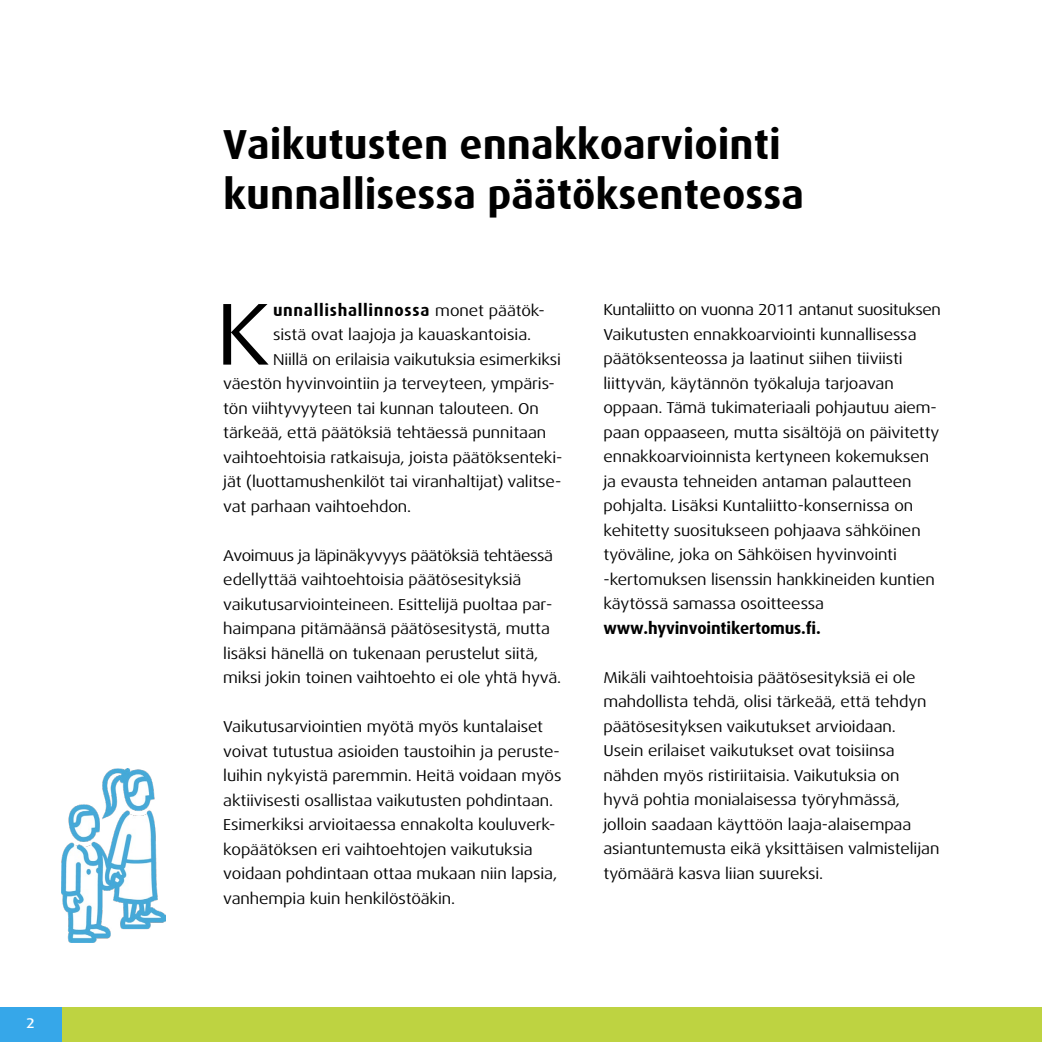
<style>
.page{position:relative;width:1042px;height:1042px;background:#fff}
.page>*{position:absolute;margin:0;border:0;box-sizing:border-box;transform-origin:0 0}
.t1{font:expanded 88.02px "Dax OT";color:#000}
.t2{font:700 42px/50.4px "Dax";color:#000}
.t3{font:700 16.8px "Dax";letter-spacing:.04em;color:#000}
.t4{font:700 16.8px "Dax";letter-spacing:-.01em;color:#000}
.t5{font:expanded 15.75px/24.5px "Dax OT";letter-spacing:-.005em;color:#000}
.t6{font:500 expanded 14px "Dax OT";color:#fff}
.s1{font-family:"Dax OT";font-weight:400;font-stretch:expanded;font-size:15.75px}
</style>
<div class="page">
<div style="left:61px;top:1007px;width:981px;height:35px;background:#bed341"></div>
<div style="left:0;top:1007px;width:61px;height:35px;background:#36a7e9"></div>
<img style="left:61px;top:769px;width:104px;height:174px">
<p class="t6" style="left:26px;top:1014px;width:10px">2</p>
<h2 class="t2" style="left:223px;top:119px;width:582px">Vaikutusten ennakkoarviointi kunnallisessa päätöksenteossa</h2>
<h1 class="t1" style="left:216px;top:278px;width:55px">K</h1>
<p class="t3" style="left:273px;top:300px;width:273px">unnallishallinnossa <span class="s1">monet päätök-</span></p>
<p class="t5" style="left:273px;top:322px;width:260px">sistä ovat laajoja ja kauaskantoisia.</p>
<p class="t5" style="left:273px;top:347px;width:289px">Niillä on erilaisia vaikutuksia esimerkiksi</p>
<p class="t5" style="left:223px;top:371px;width:333px">väestön hyvinvointiin ja terveyteen, ympäris-</p>
<p class="t5" style="left:223px;top:396px;width:317px">tön viihtyvyyteen tai kunnan talouteen. On</p>
<p class="t5" style="left:223px;top:421px;width:324px">tärkeää, että päätöksiä tehtäessä punnitaan</p>
<p class="t5" style="left:223px;top:445px;width:341px">vaihtoehtoisia ratkaisuja, joista päätöksenteki-</p>
<p class="t5" style="left:223px;top:470px;width:340px">jät (luottamushenkilöt tai viranhaltijat) valitse-</p>
<p class="t5" style="left:223px;top:494px;width:189px">vat parhaan vaihtoehdon.</p>
<p class="t5" style="left:223px;top:543px;width:339px">Avoimuus ja läpinäkyvyys päätöksiä tehtäessä edellyttää vaihtoehtoisia päätösesityksiä vaikutusarviointeineen. Esittelijä puoltaa par&shy;haimpana pitämäänsä päätösesitystä, mutta lisäksi hänellä on tukenaan perustelut siitä, miksi jokin toinen vaihtoehto ei ole yhtä hyvä.</p>
<p class="t5" style="left:223px;top:715px;width:340px">Vaikutusarviointien myötä myös kuntalaiset voivat tutustua asioiden taustoihin ja peruste&shy;luihin nykyistä paremmin. Heitä voidaan myös aktiivisesti osallistaa vaikutusten pohdintaan.<br>Esimerkiksi arvioitaessa ennakolta kouluverk&shy;kopäätöksen eri vaihtoehtojen vaikutuksia voidaan pohdintaan ottaa mukaan niin lapsia, vanhempia kuin henkilöstöäkin.</p>
<p class="t5" style="left:603px;top:298px;width:339px">Kuntaliitto on vuonna 2011 antanut suosituksen Vaikutusten ennakkoarviointi kunnallisessa päätöksenteossa ja laatinut siihen tiiviisti liittyvän, käytännön työkaluja tarjoavan oppaan. Tämä tukimateriaali pohjautuu aiem&shy;paan oppaaseen, mutta sisältöjä on päivitetty ennakkoarvioinnista kertyneen kokemuksen ja evausta tehneiden antaman palautteen pohjalta. Lisäksi Kuntaliitto-konsernissa on kehitetty suositukseen pohjaava sähköinen työväline, joka on Sähköisen hyvinvointi -kertomuksen lisenssin hankkineiden kuntien käytössä samassa osoitteessa</p>
<p class="t4" style="left:603px;top:618px;width:219px">www.hyvinvointikertomus.fi.</p>
<p class="t5" style="left:603px;top:665px;width:337px">Mikäli vaihtoehtoisia päätösesityksiä ei ole mahdollista tehdä, olisi tärkeää, että tehdyn päätösesityksen vaikutukset arvioidaan.<br>Usein erilaiset vaikutukset ovat toisiinsa nähden myös ristiriitaisia. Vaikutuksia on<br>hyvä pohtia monialaisessa työryhmässä, jolloin saadaan käyttöön laaja-alaisempaa asiantuntemusta eikä yksittäisen valmistelijan työmäärä kasva liian suureksi.</p>
</div>
